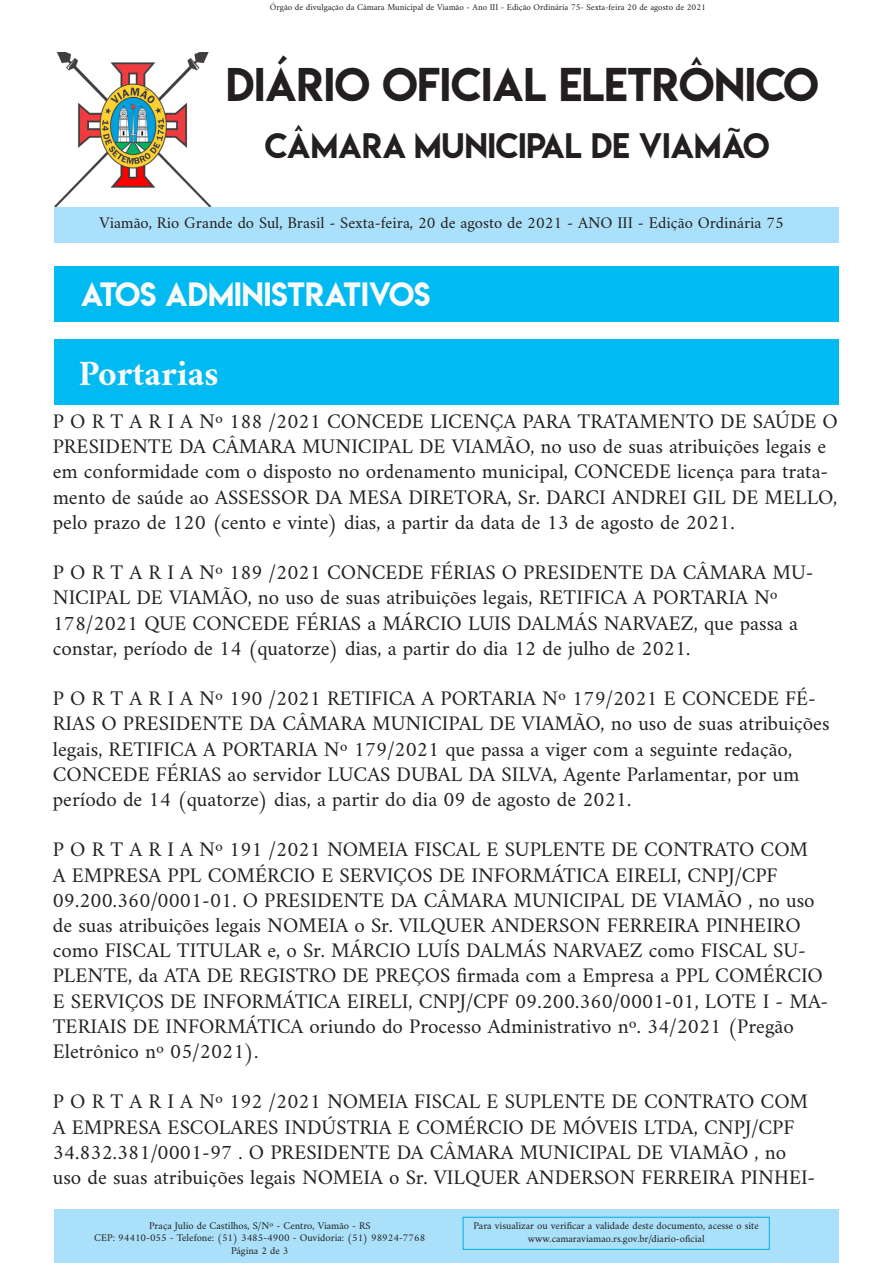
<style>
.page{position:relative;width:893px;height:1263px;background:#fff}
.page>*{position:absolute;margin:0;border:0;box-sizing:border-box;transform-origin:0 0}
.t1{font:42px "Lemon Milk";color:#231f20}
.t2{font:700 36px "Amiri";color:#fafafa}
.t3{font:31.5px "Lemon Milk";color:#231f20}
.t4{font:30px "Lemon Milk";color:#fafafa}
.t5{font:21px/25.2px "Amiri";color:#231f20}
.t6{font:16.5px "Amiri";color:#231f20}
.t7{font:10.5px "Amiri";color:#231f20}
.t8{font:9px "Amiri";color:#231f20}
</style>
<div class="page">
<img style="left:54px;top:53px;width:157px;height:153px">
<div style="left:54px;top:207px;width:785px;height:36px;background:#aae0f9"></div>
<div style="left:54px;top:1209px;width:784px;height:53px;background:#aae0f9"></div>
<div style="left:463px;top:1217px;width:307px;height:33px;border:1px solid #00aeef"></div>
<div style="left:54px;top:266px;width:785px;height:56px;background:#00baf1"></div>
<div style="left:54px;top:339px;width:785px;height:65px;background:#00baf1"></div>
<p class="t8" style="left:270px;top:2px;width:437px">Órgão de divulgação da Câmara Municipal de Viamão - Ano III - Edição Ordinária 75- Sexta-feira 20 de agosto de 2021</p>
<p class="t1" style="left:226px;top:55px;width:594px">DIÁRIO OFICIAL ELETRÔNICO</p>
<p class="t3" style="left:265px;top:123px;width:506px">CÂMARA MUNICIPAL DE VIAMÃO</p>
<p class="t6" style="left:100px;top:212px;width:686px">Viamão, Rio Grande do Sul, Brasil - Sexta-feira, 20 de agosto de 2021 - ANO III - Edição Ordinária 75</p>
<p class="t4" style="left:81px;top:272px;width:351px">ATOS ADMINISTRATIVOS</p>
<p class="t2" style="left:79px;top:352px;width:142px">Portarias</p>
<p class="t5" style="left:53px;top:408px;width:787px">P O R T A R I A Nº 188 /2021 CONCEDE LICENÇA PARA TRATAMENTO DE SAÚDE O PRESIDENTE DA CÂMARA MUNICIPAL DE VIAMÃO, no uso de suas atribuições legais e em conformidade com o disposto no ordenamento municipal, CONCEDE licença para trata&shy;mento de saúde ao ASSESSOR DA MESA DIRETORA, Sr. DARCI ANDREI GIL DE MELLO, pelo prazo de 120 (cento e vinte) dias, a partir da data de 13 de agosto de 2021.</p>
<p class="t5" style="left:53px;top:559px;width:762px">P O R T A R I A Nº 189 /2021 CONCEDE FÉRIAS O PRESIDENTE DA CÂMARA MU-NICIPAL DE VIAMÃO, no uso de suas atribuições legais, RETIFICA A PORTARIA Nº 178/2021 QUE CONCEDE FÉRIAS a MÁRCIO LUIS DALMÁS NARVAEZ, que passa a constar, período de 14 (quatorze) dias, a partir do dia 12 de julho de 2021.</p>
<p class="t5" style="left:53px;top:685px;width:778px">P O R T A R I A Nº 190 /2021 RETIFICA A PORTARIA Nº 179/2021 E CONCEDE FÉ-RIAS O PRESIDENTE DA CÂMARA MUNICIPAL DE VIAMÃO, no uso de suas atribuições legais, RETIFICA A PORTARIA Nº 179/2021 que passa a viger com a seguinte redação, CONCEDE FÉRIAS ao servidor LUCAS DUBAL DA SILVA, Agente Parlamentar, por um período de 14 (quatorze) dias, a partir do dia 09 de agosto de 2021.</p>
<p class="t5" style="left:53px;top:836px;width:777px">P O R T A R I A Nº 191 /2021 NOMEIA FISCAL E SUPLENTE DE CONTRATO COM<br>A EMPRESA PPL COMÉRCIO E SERVIÇOS DE INFORMÁTICA EIRELI, CNPJ/CPF 09.200.360/0001-01. O PRESIDENTE DA CÂMARA MUNICIPAL DE VIAMÃO , no uso de suas atribuições legais NOMEIA o Sr. VILQUER ANDERSON FERREIRA PINHEIRO como FISCAL TITULAR e, o Sr. MÁRCIO LUÍS DALMÁS NARVAEZ como FISCAL SU-PLENTE, da ATA DE REGISTRO DE PREÇOS firmada com a Empresa a PPL COMÉRCIO E SERVIÇOS DE INFORMÁTICA EIRELI, CNPJ/CPF 09.200.360/0001-01, LOTE I - MA-TERIAIS DE INFORMÁTICA oriundo do Processo Administrativo nº. 34/2021 (Pregão Eletrônico nº 05/2021).</p>
<p class="t5" style="left:53px;top:1088px;width:764px">P O R T A R I A Nº 192 /2021 NOMEIA FISCAL E SUPLENTE DE CONTRATO COM A EMPRESA ESCOLARES INDÚSTRIA E COMÉRCIO DE MÓVEIS LTDA, CNPJ/CPF 34.832.381/0001-97 . O PRESIDENTE DA CÂMARA MUNICIPAL DE VIAMÃO , no uso de suas atribuições legais NOMEIA o Sr. VILQUER ANDERSON FERREIRA PINHEI-</p>
<p class="t7" style="left:149px;top:1219px;width:223px">Praça Julio de Castilhos, S/Nº - Centro, Viamão - RS</p>
<p class="t7" style="left:94px;top:1231px;width:332px">CEP: 94410-055 - Telefone: (51) 3485-4900 - Ouvidoria: (51) 98924-7768</p>
<p class="t7" style="left:231px;top:1244px;width:59px">Página 2 de 3</p>
<p class="t7" style="left:473px;top:1219px;width:287px">Para visualizar ou verificar a validade deste documento, acesse o site</p>
<p class="t7" style="left:528px;top:1232px;width:178px">www.camaraviamao.rs.gov.br/diario-oficial</p>
</div>
